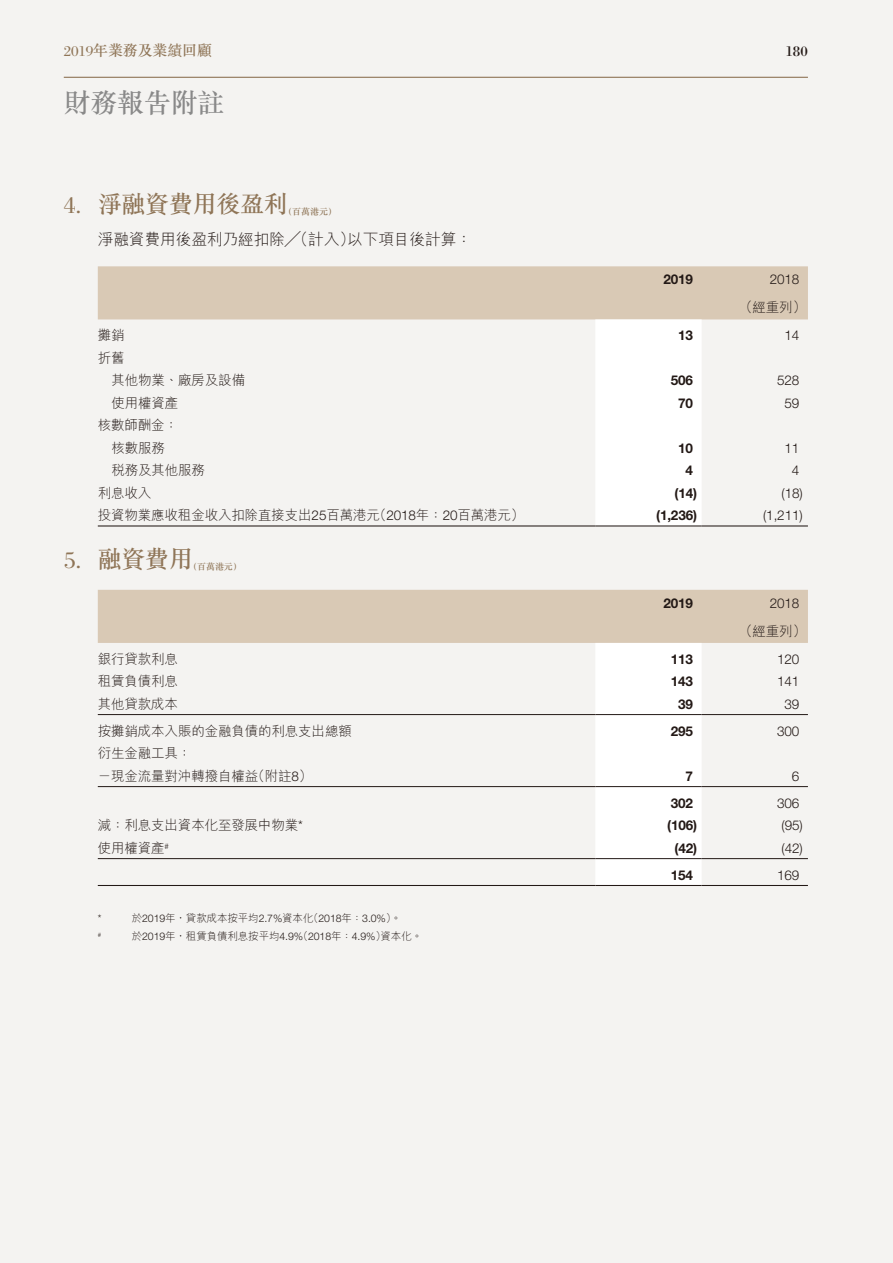
<style>
.page{position:relative;width:893px;height:1263px;background:#f4f3f1}
.page>*{position:absolute;margin:0;border:0;box-sizing:border-box;transform-origin:0 0}
.t1{font:500 27px "M Sung HK";letter-spacing:-.01em;color:#898989}
.t2{font:500 24px "M Sung HK";letter-spacing:-.01em;color:#8f7557}
.t3{font:300 15.75px "M Hei HK";letter-spacing:-.01em;color:#231916}
.t4{font:500 15px "M Sung HK";letter-spacing:-.01em;color:#8f7557}
.t5{font:15px "Bodoni Std";color:#231916}
.t6{font:300 13.5px/22.5px "M Hei HK";letter-spacing:-.01em;color:#231916}
.t7{font:700 13.5px "Helvetica Neue LT Std";letter-spacing:-.01em;color:#231916}
.t8{font:300 13.5px "Helvetica Neue LT Std";letter-spacing:-.01em;color:#231916}
.t9{font:300 10.5px "M Hei HK";letter-spacing:-.01em;color:#231916}
.t10{font:300 10.5px "Helvetica Neue LT Std";color:#231916}
.t11{font:500 9px "M Sung HK";letter-spacing:-.01em;color:#8f7557}
.t12{font:300 6.15px "Helvetica Neue LT Std";color:#231916}
.s1{font-family:"Bodoni Std";font-weight:400}
.s2{font-family:"Helvetica Neue LT Std"}
</style>
<div class="page">
<hr style="left:64px;top:77px;width:744px;height:1px;background:#8f7557">
<svg style="left:98px;top:266px;width:710px;height:259px"></svg>
<hr style="left:98px;top:525px;width:497px;height:1px;background:#231916">
<hr style="left:595px;top:525px;width:107px;height:1px;background:#231916">
<hr style="left:702px;top:525px;width:106px;height:1px;background:#231916">
<svg style="left:98px;top:590px;width:710px;height:294px"></svg>
<hr style="left:98px;top:714px;width:497px;height:1px;background:#231916">
<hr style="left:595px;top:714px;width:107px;height:1px;background:#231916">
<hr style="left:702px;top:714px;width:106px;height:1px;background:#231916">
<hr style="left:98px;top:786px;width:497px;height:1px;background:#231916">
<hr style="left:595px;top:786px;width:107px;height:1px;background:#231916">
<hr style="left:702px;top:786px;width:106px;height:1px;background:#231916">
<hr style="left:98px;top:858px;width:497px;height:1px;background:#231916">
<hr style="left:595px;top:858px;width:107px;height:1px;background:#231916">
<hr style="left:702px;top:858px;width:106px;height:1px;background:#231916">
<hr style="left:98px;top:885px;width:497px;height:1px;background:#231916">
<hr style="left:595px;top:885px;width:107px;height:1px;background:#231916">
<hr style="left:702px;top:885px;width:106px;height:1px;background:#231916">
<p class="t4" style="left:64px;top:40px;width:150px"><span class="s1">2019</span>年業務及業績回顧</p>
<p class="t5" style="left:785px;top:42px;width:24px">180</p>
<h1 class="t1" style="left:64px;top:84px;width:162px">財務報告附註</h1>
<h2 class="t2" style="left:64px;top:187px;width:226px"><span class="s1">4.</span> 淨融資費用後盈利</h2>
<p class="t11" style="left:283px;top:205px;width:55px">（百萬港元）</p>
<p class="t3" style="left:98px;top:228px;width:376px">淨融資費用後盈利乃經扣除╱（計入）以下項目後計算：</p>
<p class="t7" style="left:663px;top:271px;width:31px">2019</p>
<p class="t8" style="left:770px;top:271px;width:31px">2018</p>
<p class="t6" style="left:739px;top:295px;width:68px">（經重列）</p>
<p class="t6" style="left:98px;top:324px;width:28px">攤銷</p>
<p class="t7" style="left:678px;top:327px;width:16px">13</p>
<p class="t8" style="left:784px;top:327px;width:16px">14</p>
<p class="t6" style="left:111px;top:346px;width:135px;text-indent:-14px">折舊<br>其他物業、廠房及設備</p>
<p class="t7" style="left:671px;top:372px;width:24px">506</p>
<p class="t8" style="left:777px;top:372px;width:24px">528</p>
<p class="t6" style="left:111px;top:391px;width:68px">使用權資產</p>
<p class="t7" style="left:678px;top:395px;width:16px">70</p>
<p class="t8" style="left:784px;top:395px;width:16px">59</p>
<p class="t6" style="left:98px;top:414px;width:82px;text-align:center">核數師酬金：核數服務</p>
<p class="t7" style="left:678px;top:440px;width:16px">10</p>
<p class="t8" style="left:784px;top:440px;width:16px">11</p>
<p class="t6" style="left:111px;top:459px;width:95px">稅務及其他服務</p>
<p class="t7" style="left:686px;top:462px;width:9px">4</p>
<p class="t8" style="left:792px;top:462px;width:9px">4</p>
<p class="t6" style="left:98px;top:481px;width:55px">利息收入</p>
<p class="t7" style="left:674px;top:485px;width:24px">(14)</p>
<p class="t8" style="left:781px;top:485px;width:23px">(18)</p>
<p class="t6" style="left:98px;top:504px;width:428px">投資物業應收租金收入扣除直接支出<span class="s2">25</span>百萬港元（<span class="s2">2018</span>年：<span class="s2">20</span>百萬港元）</p>
<p class="t7" style="left:656px;top:507px;width:42px">(1,236)</p>
<p class="t8" style="left:763px;top:507px;width:41px">(1,211)</p>
<h2 class="t2" style="left:64px;top:543px;width:131px"><span class="s1">5.</span> 融資費用</h2>
<p class="t11" style="left:188px;top:561px;width:55px">（百萬港元）</p>
<p class="t7" style="left:663px;top:594px;width:31px">2019</p>
<p class="t8" style="left:770px;top:595px;width:31px">2018</p>
<p class="t6" style="left:739px;top:619px;width:68px">（經重列）</p>
<p class="t6" style="left:98px;top:647px;width:82px">銀行貸款利息</p>
<p class="t7" style="left:671px;top:650px;width:24px">113</p>
<p class="t8" style="left:777px;top:651px;width:24px">120</p>
<p class="t6" style="left:98px;top:669px;width:82px">租賃負債利息</p>
<p class="t7" style="left:671px;top:673px;width:24px">143</p>
<p class="t8" style="left:777px;top:673px;width:24px">141</p>
<p class="t6" style="left:98px;top:692px;width:82px">其他貸款成本</p>
<p class="t7" style="left:678px;top:695px;width:16px">39</p>
<p class="t8" style="left:784px;top:696px;width:16px">39</p>
<p class="t6" style="left:98px;top:719px;width:256px">按攤銷成本入賬的金融負債的利息支出總額</p>
<p class="t7" style="left:671px;top:722px;width:24px">295</p>
<p class="t8" style="left:777px;top:723px;width:24px">300</p>
<p class="t6" style="left:98px;top:741px;width:216px">衍生金融工具：<br>－現金流量對沖轉撥自權益（附註<span class="s2">8</span>）</p>
<p class="t7" style="left:686px;top:767px;width:9px">7</p>
<p class="t8" style="left:792px;top:768px;width:9px">6</p>
<p class="t7" style="left:671px;top:794px;width:24px">302</p>
<p class="t8" style="left:777px;top:795px;width:24px">306</p>
<p class="t6" style="left:98px;top:813px;width:207px">減：利息支出資本化至發展中物業<span class="s2">*</span></p>
<p class="t7" style="left:667px;top:817px;width:31px">(106)</p>
<p class="t8" style="left:781px;top:817px;width:23px">(95)</p>
<p class="t6" style="left:98px;top:836px;width:73px">使用權資產<sup>#</sup></p>
<p class="t7" style="left:674px;top:839px;width:24px">(42)</p>
<p class="t8" style="left:782px;top:840px;width:23px">(42)</p>
<p class="t7" style="left:671px;top:867px;width:24px">154</p>
<p class="t8" style="left:777px;top:867px;width:24px">169</p>
<p class="t10" style="left:98px;top:912px;width:5px">*</p>
<p class="t9" style="left:132px;top:911px;width:271px">於<span class="s2">2019</span>年，貸款成本按平均<span class="s2">2.7%</span>資本化（<span class="s2">2018</span>年：<span class="s2">3.0%</span>）。</p>
<p class="t12" style="left:98px;top:931px;width:5px">#</p>
<p class="t9" style="left:132px;top:929px;width:292px">於<span class="s2">2019</span>年，租賃負債利息按平均<span class="s2">4.9%</span>（<span class="s2">2018</span>年：<span class="s2">4.9%</span>）資本化。</p>
</div>
